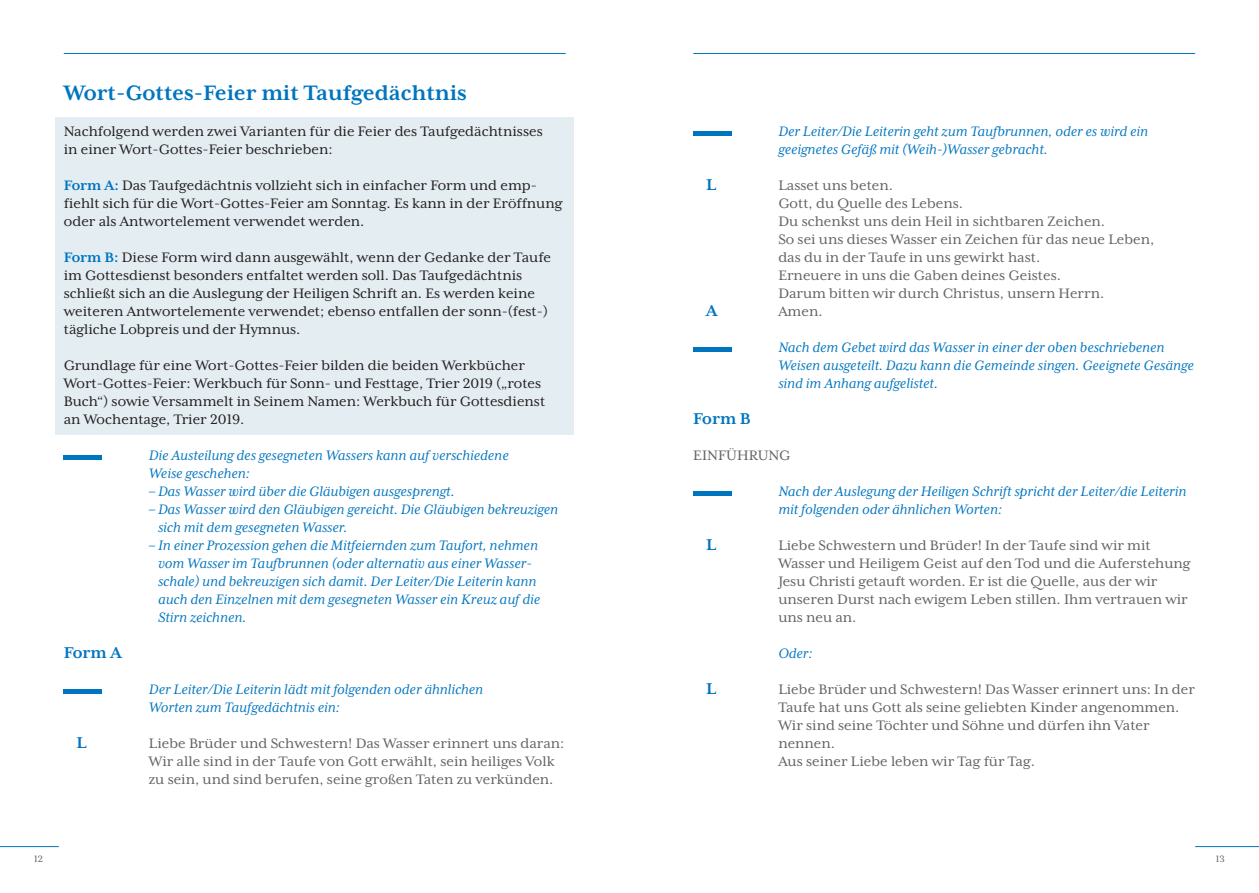
<style>
.page{position:relative;width:1259px;height:893px;background:#fff}
.page>*{position:absolute;margin:0;border:0;box-sizing:border-box;transform-origin:0 0}
.t1{font:700 24px "Mrs Eaves XL Serif OT";color:#0075bf}
.t2{font:700 18px "Mrs Eaves XL Serif OT";color:#0075bf}
.t3{font:italic 15.75px/18px "Mrs Eaves XL Serif OT";color:#0075bf}
.t4{font:15.75px/18px "Mrs Eaves XL Serif OT";color:#636366}
.t5{font:15.75px/18px "Mrs Eaves XL Serif OT";color:#231f20}
.t6{font:10.5px "Mrs Eaves XL Serif OT";color:#636366}
.s1{font-weight:700;color:#0075bf}
</style>
<div class="page">
<hr style="left:0;top:846px;width:59px;height:1px;background:#0075bf">
<hr style="left:1195px;top:846px;width:64px;height:1px;background:#0075bf">
<hr style="left:64px;top:53px;width:502px;height:1px;background:#0075bf">
<hr style="left:693px;top:53px;width:502px;height:1px;background:#0075bf">
<div style="left:55px;top:118px;width:519px;height:317px;background:#e4edf2"></div>
<hr style="left:64px;top:456px;width:38px;height:4px;background:#0075bf">
<hr style="left:64px;top:690px;width:38px;height:4px;background:#0075bf">
<hr style="left:693px;top:132px;width:38px;height:4px;background:#0075bf">
<hr style="left:693px;top:348px;width:38px;height:4px;background:#0075bf">
<hr style="left:693px;top:492px;width:38px;height:4px;background:#0075bf">
<h1 class="t1" style="left:64px;top:79px;width:405px">Wort-Gottes-Feier mit Taufgedächtnis</h1>
<p class="t5" style="left:64px;top:122px;width:480px">Nachfolgend werden zwei Varianten für die Feier des Taufgedächtnisses in einer Wort-Gottes-Feier beschrieben:</p>
<p class="t5" style="left:64px;top:176px;width:500px"><span class="s1">Form A:</span> Das Taufgedächtnis vollzieht sich in einfacher Form und emp&shy;fiehlt sich für die Wort-Gottes-Feier am Sonntag. Es kann in der Eröffnung oder als Antwortelement verwendet werden.</p>
<p class="t5" style="left:64px;top:248px;width:489px"><span class="s1">Form B:</span> Diese Form wird dann ausgewählt, wenn der Gedanke der Taufe im Gottesdienst besonders entfaltet werden soll. Das Taufgedächtnis schließt sich an die Auslegung der Heiligen Schrift an. Es werden keine weiteren Antwortelemente verwendet; ebenso entfallen der sonn-(fest-) tägliche Lobpreis und der Hymnus.</p>
<p class="t5" style="left:64px;top:356px;width:483px">Grundlage für eine Wort-Gottes-Feier bilden die beiden Werkbücher Wort-Gottes-Feier: Werkbuch für Sonn- und Festtage, Trier 2019 („rotes Buch“) sowie Versammelt in Seinem Namen: Werkbuch für Gottesdienst an Wochentage, Trier 2019.</p>
<p class="t3" style="left:149px;top:446px;width:361px">Die Austeilung des gesegneten Wassers kann auf verschiedene<br>Weise geschehen:</p>
<p class="t3" style="left:149px;top:482px;width:307px">– Das Wasser wird über die Gläubigen ausgesprengt.</p>
<p class="t3" style="left:158px;top:500px;width:402px;text-indent:-9px">– Das Wasser wird den Gläubigen gereicht. Die Gläubigen bekreuzigen sich mit dem gesegneten Wasser.</p>
<p class="t3" style="left:158px;top:536px;width:384px;text-indent:-9px">– In einer Prozession gehen die Mitfeiernden zum Taufort, nehmen vom Wasser im Taufbrunnen (oder alternativ aus einer Wasser&shy;schale) und bekreuzigen sich damit. Der Leiter/Die Leiterin kann auch den Einzelnen mit dem gesegneten Wasser ein Kreuz auf die Stirn zeichnen.</p>
<p class="t2" style="left:64px;top:642px;width:59px">Form A</p>
<p class="t3" style="left:149px;top:680px;width:336px">Der Leiter/Die Leiterin lädt mit folgenden oder ähnlichen<br>Worten zum Taufgedächtnis ein:</p>
<p class="t2" style="left:77px;top:732px;width:12px">L</p>
<p class="t4" style="left:149px;top:734px;width:417px">Liebe Brüder und Schwestern! Das Wasser erinnert uns daran:<br>Wir alle sind in der Taufe von Gott erwählt, sein heiliges Volk zu sein, und sind berufen, seine großen Taten zu verkünden.</p>
<p class="t3" style="left:778px;top:122px;width:371px">Der Leiter/Die Leiterin geht zum Taufbrunnen, oder es wird ein geeignetes Gefäß mit (Weih-)Wasser gebracht.</p>
<p class="t2" style="left:706px;top:174px;width:12px">L</p>
<p class="t4" style="left:778px;top:176px;width:377px">Lasset uns beten.<br>Gott, du Quelle des Lebens.<br>Du schenkst uns dein Heil in sichtbaren Zeichen.<br>So sei uns dieses Wasser ein Zeichen für das neue Leben, das du in der Taufe in uns gewirkt hast.<br>Erneuere in uns die Gaben deines Geistes.<br>Darum bitten wir durch Christus, unsern Herrn.</p>
<p class="t2" style="left:706px;top:300px;width:13px">A</p>
<p class="t4" style="left:778px;top:302px;width:46px">Amen.</p>
<p class="t3" style="left:778px;top:338px;width:417px">Nach dem Gebet wird das Wasser in einer der oben beschriebenen<br>Weisen ausgeteilt. Dazu kann die Gemeinde singen. Geeignete Gesänge sind im Anhang aufgelistet.</p>
<p class="t2" style="left:693px;top:408px;width:59px">Form B</p>
<p class="t4" style="left:693px;top:446px;width:98px">EINFÜHRUNG</p>
<p class="t3" style="left:778px;top:482px;width:409px">Nach der Auslegung der Heiligen Schrift spricht der Leiter/die Leiterin mit folgenden oder ähnlichen Worten:</p>
<p class="t2" style="left:706px;top:534px;width:12px">L</p>
<p class="t4" style="left:778px;top:536px;width:414px">Liebe Schwestern und Brüder! In der Taufe sind wir mit Wasser und Heiligem Geist auf den Tod und die Auferstehung Jesu Christi getauft worden. Er ist die Quelle, aus der wir unseren Durst nach ewigem Leben stillen. Ihm vertrauen wir uns neu an.</p>
<p class="t3" style="left:778px;top:644px;width:36px">Oder:</p>
<p class="t2" style="left:706px;top:678px;width:12px">L</p>
<p class="t4" style="left:778px;top:680px;width:418px">Liebe Brüder und Schwestern! Das Wasser erinnert uns: In der Taufe hat uns Gott als seine geliebten Kinder angenommen.<br>Wir sind seine Töchter und Söhne und dürfen ihn Vater nennen.<br>Aus seiner Liebe leben wir Tag für Tag.</p>
<p class="t6" style="left:34px;top:853px;width:10px">12</p>
<p class="t6" style="left:1216px;top:853px;width:11px">13</p>
</div>
